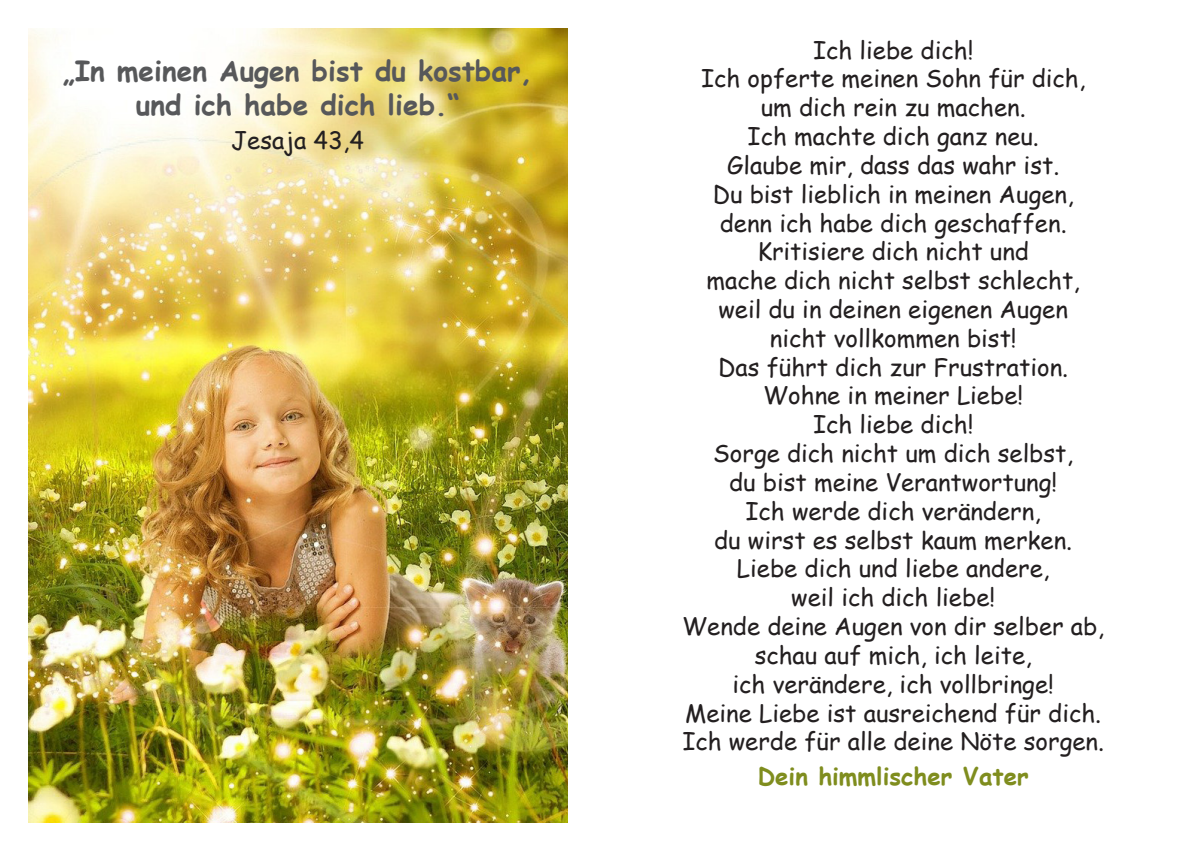
<style>
.page{position:relative;width:1191px;height:851px;background:#fff}
.page>*{position:absolute;margin:0;border:0;box-sizing:border-box;transform-origin:0 0}
.t1{font:700 28px "Comic Sans MS";color:#57585a}
.t2{font:24px "Comic Sans MS";color:#231f20}
.t3{font:700 24px "Comic Sans MS";color:#7f8d1e}
</style>
<div class="page">
<img style="left:28px;top:28px;width:539px;height:794px">
<p class="t1" style="left:63px;top:50px;width:471px">„In meinen Augen bist du kostbar,</p>
<p class="t1" style="left:136px;top:84px;width:325px">und ich habe dich lieb.“</p>
<p class="t2" style="left:231px;top:123px;width:134px">Jesaja 43,4</p>
<p class="t2" style="left:813px;top:32px;width:162px">Ich liebe dich!</p>
<p class="t2" style="left:701px;top:61px;width:386px">Ich opferte meinen Sohn für dich,</p>
<p class="t2" style="left:760px;top:90px;width:267px">um dich rein zu machen.</p>
<p class="t2" style="left:747px;top:119px;width:293px">Ich machte dich ganz neu.</p>
<p class="t2" style="left:727px;top:147px;width:334px">Glaube mir, dass das wahr ist.</p>
<p class="t2" style="left:712px;top:176px;width:362px">Du bist lieblich in meinen Augen,</p>
<p class="t2" style="left:720px;top:205px;width:348px">denn ich habe dich geschaffen.</p>
<p class="t2" style="left:757px;top:234px;width:273px">Kritisiere dich nicht und</p>
<p class="t2" style="left:706px;top:263px;width:375px">mache dich nicht selbst schlecht,</p>
<p class="t2" style="left:718px;top:291px;width:351px">weil du in deinen eigenen Augen</p>
<p class="t2" style="left:770px;top:320px;width:248px">nicht vollkommen bist!</p>
<p class="t2" style="left:718px;top:349px;width:351px">Das führt dich zur Frustration.</p>
<p class="t2" style="left:763px;top:378px;width:261px">Wohne in meiner Liebe!</p>
<p class="t2" style="left:813px;top:407px;width:162px">Ich liebe dich!</p>
<p class="t2" style="left:713px;top:435px;width:361px">Sorge dich nicht um dich selbst,</p>
<p class="t2" style="left:729px;top:464px;width:330px">du bist meine Verantwortung!</p>
<p class="t2" style="left:745px;top:493px;width:297px">Ich werde dich verändern,</p>
<p class="t2" style="left:714px;top:522px;width:359px">du wirst es selbst kaum merken.</p>
<p class="t2" style="left:737px;top:551px;width:314px">Liebe dich und liebe andere,</p>
<p class="t2" style="left:791px;top:579px;width:205px">weil ich dich liebe!</p>
<p class="t2" style="left:682px;top:608px;width:423px">Wende deine Augen von dir selber ab,</p>
<p class="t2" style="left:754px;top:637px;width:279px">schau auf mich, ich leite,</p>
<p class="t2" style="left:732px;top:666px;width:323px">ich verändere, ich vollbringe!</p>
<p class="t2" style="left:685px;top:695px;width:417px">Meine Liebe ist ausreichend für dich.</p>
<p class="t2" style="left:682px;top:723px;width:423px">Ich werde für alle deine Nöte sorgen.</p>
<p class="t3" style="left:758px;top:758px;width:272px">Dein himmlischer Vater</p>
</div>
